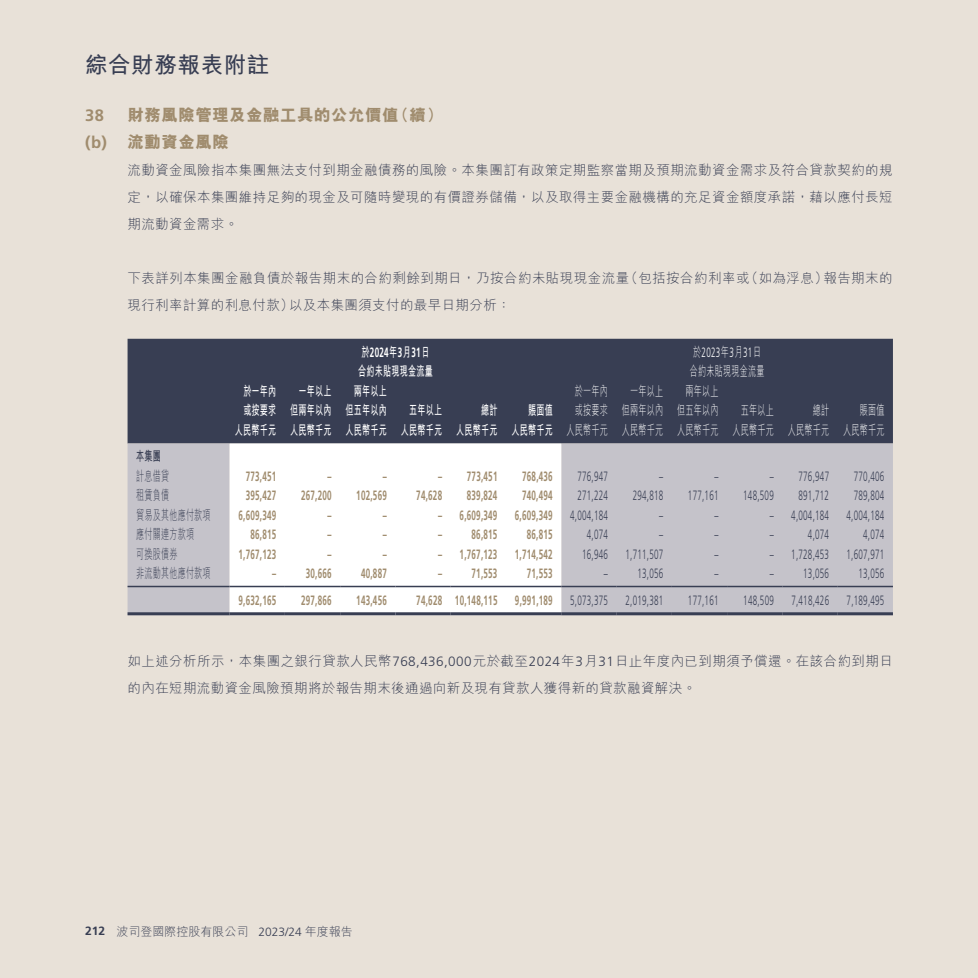
<style>
.page{position:relative;width:978px;height:978px;background:#e8e1d8}
.page>*{position:absolute;margin:0;border:0;box-sizing:border-box;transform-origin:0 0}
.t1{font:700 22.5px "M Hei HK";letter-spacing:.03em;color:#383e53}
.t2{font:800 16.5px/27px "M Hei HK";letter-spacing:.03em;color:#a08c6e}
.t3{font:700 16.5px "Frutiger LT Std";color:#a08c6e}
.t4{font:300 13.5px/27px "M Hei HK";letter-spacing:.03em;color:#383e53}
.t5{font:700 13.5px "Frutiger LT Std";letter-spacing:.03em;color:#a08c6e;scale:.6 1}
.t6{font:300 13.5px "Frutiger LT Std";letter-spacing:.03em;color:#383e53;scale:.6 1}
.t7{font:300 13.5px/19.5px "M Hei HK";letter-spacing:.03em;color:#fff;text-align:right;scale:.6 1}
.t8{font:700 13.5px/19.5px "M Hei HK";letter-spacing:.03em;color:#fff;text-align:right;scale:.6 1}
.t9{font:300 13.5px "M Hei HK";letter-spacing:.03em;color:#383e53;scale:.6 1}
.t10{font:700 13.5px "Frutiger LT Std";letter-spacing:.03em;color:#fff;scale:.6 1}
.t11{font:300 13.5px "Frutiger LT Std";letter-spacing:.03em;color:#fff;scale:.6 1}
.t12{font:700 13.5px "M Hei HK";color:#383e53;scale:.6 1}
.t13{font:300 12px "M Hei HK";color:#383e53}
.s1{font-family:"Frutiger LT Std";font-weight:700}
.s2{font-family:"M Hei HK"}
.s3{font-weight:700}
.s4{font-family:"Frutiger LT Std"}
</style>
<div class="page">
<div style="left:128px;top:339px;width:765px;height:104px;background:#383e53"></div>
<div style="left:128px;top:443px;width:765px;height:169px;background:#c5c3ca"></div>
<div style="left:230px;top:443px;width:331px;height:169px;background:#fff"></div>
<hr style="left:128px;top:586px;width:102px;height:1px;background:#383e53">
<hr style="left:230px;top:586px;width:55px;height:1px;background:#383e53">
<hr style="left:285px;top:586px;width:55px;height:1px;background:#383e53">
<hr style="left:340px;top:586px;width:55px;height:1px;background:#383e53">
<hr style="left:395px;top:586px;width:56px;height:1px;background:#383e53">
<hr style="left:451px;top:586px;width:55px;height:1px;background:#383e53">
<hr style="left:506px;top:586px;width:55px;height:1px;background:#383e53">
<hr style="left:561px;top:586px;width:56px;height:1px;background:#383e53">
<hr style="left:617px;top:586px;width:55px;height:1px;background:#383e53">
<hr style="left:672px;top:586px;width:55px;height:1px;background:#383e53">
<hr style="left:727px;top:586px;width:55px;height:1px;background:#383e53">
<hr style="left:782px;top:586px;width:56px;height:1px;background:#383e53">
<hr style="left:838px;top:586px;width:55px;height:1px;background:#383e53">
<hr style="left:128px;top:612px;width:102px;height:3px;background:#383e53">
<hr style="left:230px;top:612px;width:55px;height:3px;background:#383e53">
<hr style="left:285px;top:612px;width:55px;height:3px;background:#383e53">
<hr style="left:340px;top:612px;width:55px;height:3px;background:#383e53">
<hr style="left:395px;top:612px;width:56px;height:3px;background:#383e53">
<hr style="left:451px;top:612px;width:55px;height:3px;background:#383e53">
<hr style="left:506px;top:612px;width:55px;height:3px;background:#383e53">
<hr style="left:561px;top:612px;width:56px;height:3px;background:#383e53">
<hr style="left:617px;top:612px;width:55px;height:3px;background:#383e53">
<hr style="left:672px;top:612px;width:55px;height:3px;background:#383e53">
<hr style="left:727px;top:612px;width:55px;height:3px;background:#383e53">
<hr style="left:782px;top:612px;width:56px;height:3px;background:#383e53">
<hr style="left:838px;top:612px;width:55px;height:3px;background:#383e53">
<h1 class="t1" style="left:85px;top:49px;width:186px">綜合財務報表附註</h1>
<p class="t3" style="left:85px;top:106px;width:20px">38</p>
<p class="t2" style="left:85px;top:102px;width:359px;text-indent:43px">財務風險管理及金融工具的公允價值（續）<span class="s1">(b)</span> 流動資金風險</p>
<p class="t4" style="left:128px;top:156px;width:767px;text-align:justify">流動資金風險指本集團無法支付到期金融債務的風險。本集團訂有政策定期監察當期及預期流動資金需求及符合貸款契約的規定，以確保本集團維持足夠的現金及可隨時變現的有價證券儲備，以及取得主要金融機構的充足資金額度承諾，藉以應付長短期流動資金需求。</p>
<p class="t4" style="left:128px;top:264px;width:767px">下表詳列本集團金融負債於報告期末的合約剩餘到期日，乃按合約未貼現現金流量（包括按合約利率或（如為浮息）報告期末的現行利率計算的利息付款）以及本集團須支付的最早日期分析：</p>
<p class="t10" style="left:361px;top:344px;width:115px"><span class="s2">於</span>2024<span class="s2">年</span>3<span class="s2">月</span>31<span class="s2">日</span></p>
<p class="t11" style="left:693px;top:344px;width:115px"><span class="s2">於</span>2023<span class="s2">年</span>3<span class="s2">月</span>31<span class="s2">日</span></p>
<p class="t8" style="left:358px;top:360px;width:126px">合約未貼現現金流量</p>
<p class="t7" style="left:690px;top:361px;width:126px">合約未貼現現金流量</p>
<p class="t8" style="left:243px;top:380px;width:57px;text-align:left">於一年內或按要求</p>
<p class="t8" style="left:290px;top:380px;width:71px">一年以上但兩年以內</p>
<p class="t8" style="left:346px;top:380px;width:71px">兩年以上但五年以內</p>
<p class="t7" style="left:575px;top:381px;width:57px;text-align:left">於一年內或按要求</p>
<p class="t7" style="left:622px;top:381px;width:71px">一年以上但兩年以內</p>
<p class="t7" style="left:677px;top:381px;width:71px">兩年以上但五年以內</p>
<p class="t7" style="left:741px;top:400px;width:57px">五年以上</p>
<p class="t7" style="left:813px;top:400px;width:29px">總計</p>
<p class="t8" style="left:409px;top:399px;width:57px">五年以上</p>
<p class="t8" style="left:481px;top:399px;width:29px">總計</p>
<p class="t8" style="left:528px;top:399px;width:43px">賬面值</p>
<p class="t7" style="left:235px;top:400px;width:1084px">賬面值<br><span class="s3">人民幣千元 人民幣千元 人民幣千元 人民幣千元 人民幣千元 人民幣千元</span> 人民幣千元 人民幣千元 人民幣千元 人民幣千元 人民幣千元 人民幣千元</p>
<p class="t12" style="left:136px;top:446px;width:43px">本集團</p>
<p class="t9" style="left:136px;top:469px;width:57px">計息借貸</p>
<p class="t5" style="left:246px;top:468px;width:53px">773,451</p>
<p class="t5" style="left:328px;top:468px;width:8px">–</p>
<p class="t5" style="left:383px;top:468px;width:8px">–</p>
<p class="t5" style="left:438px;top:468px;width:100px">– 773,451</p>
<p class="t5" style="left:522px;top:468px;width:53px">768,436</p>
<p class="t6" style="left:577px;top:468px;width:53px">776,947</p>
<p class="t6" style="left:659px;top:468px;width:8px">–</p>
<p class="t6" style="left:715px;top:468px;width:8px">–</p>
<p class="t6" style="left:770px;top:468px;width:100px">– 776,947</p>
<p class="t6" style="left:854px;top:468px;width:53px">770,406</p>
<p class="t9" style="left:136px;top:488px;width:57px">租賃負債</p>
<p class="t5" style="left:246px;top:488px;width:53px">395,427</p>
<p class="t5" style="left:301px;top:488px;width:53px">267,200</p>
<p class="t5" style="left:356px;top:488px;width:53px">102,569</p>
<p class="t5" style="left:416px;top:488px;width:45px">74,628</p>
<p class="t5" style="left:467px;top:488px;width:53px">839,824</p>
<p class="t5" style="left:522px;top:488px;width:53px">740,494</p>
<p class="t6" style="left:577px;top:488px;width:53px">271,224</p>
<p class="t6" style="left:633px;top:488px;width:53px">294,818</p>
<p class="t6" style="left:688px;top:488px;width:53px">177,161</p>
<p class="t6" style="left:743px;top:488px;width:53px">148,509</p>
<p class="t6" style="left:798px;top:488px;width:53px">891,712</p>
<p class="t6" style="left:854px;top:488px;width:53px">789,804</p>
<p class="t9" style="left:136px;top:508px;width:126px">貿易及其他應付款項</p>
<p class="t5" style="left:239px;top:507px;width:65px">6,609,349</p>
<p class="t5" style="left:328px;top:507px;width:8px">–</p>
<p class="t5" style="left:383px;top:507px;width:8px">–</p>
<p class="t5" style="left:438px;top:507px;width:100px">– 6,609,349</p>
<p class="t5" style="left:515px;top:507px;width:65px">6,609,349</p>
<p class="t6" style="left:570px;top:507px;width:65px">4,004,184</p>
<p class="t6" style="left:659px;top:507px;width:8px">–</p>
<p class="t6" style="left:715px;top:507px;width:8px">–</p>
<p class="t6" style="left:770px;top:507px;width:100px">– 4,004,184</p>
<p class="t6" style="left:847px;top:507px;width:65px">4,004,184</p>
<p class="t9" style="left:136px;top:527px;width:98px">應付關連方款項</p>
<p class="t5" style="left:250px;top:527px;width:45px">86,815</p>
<p class="t5" style="left:328px;top:527px;width:8px">–</p>
<p class="t5" style="left:383px;top:527px;width:8px">–</p>
<p class="t5" style="left:438px;top:527px;width:100px">– 86,815</p>
<p class="t5" style="left:527px;top:527px;width:45px">86,815</p>
<p class="t6" style="left:587px;top:527px;width:37px">4,074</p>
<p class="t6" style="left:659px;top:527px;width:8px">–</p>
<p class="t6" style="left:714px;top:527px;width:8px">–</p>
<p class="t6" style="left:770px;top:527px;width:8px">–</p>
<p class="t6" style="left:808px;top:527px;width:37px">4,074</p>
<p class="t6" style="left:863px;top:527px;width:37px">4,074</p>
<p class="t9" style="left:136px;top:547px;width:71px">可換股債券</p>
<p class="t5" style="left:239px;top:546px;width:65px">1,767,123</p>
<p class="t5" style="left:328px;top:546px;width:8px">–</p>
<p class="t5" style="left:383px;top:546px;width:8px">–</p>
<p class="t5" style="left:438px;top:546px;width:100px">– 1,767,123</p>
<p class="t5" style="left:515px;top:546px;width:65px">1,714,542</p>
<p class="t6" style="left:582px;top:546px;width:45px">16,946</p>
<p class="t6" style="left:625px;top:546px;width:65px">1,711,507</p>
<p class="t6" style="left:715px;top:546px;width:8px">–</p>
<p class="t6" style="left:770px;top:546px;width:100px">– 1,728,453</p>
<p class="t6" style="left:847px;top:546px;width:65px">1,607,971</p>
<p class="t9" style="left:136px;top:566px;width:126px">非流動其他應付款項</p>
<p class="t5" style="left:272px;top:566px;width:100px">– 30,666</p>
<p class="t5" style="left:361px;top:566px;width:45px">40,887</p>
<p class="t5" style="left:438px;top:566px;width:100px">– 71,553</p>
<p class="t5" style="left:527px;top:566px;width:45px">71,553</p>
<p class="t6" style="left:604px;top:566px;width:100px">– 13,056</p>
<p class="t6" style="left:714px;top:566px;width:8px">–</p>
<p class="t6" style="left:770px;top:566px;width:100px">– 13,056</p>
<p class="t6" style="left:858px;top:566px;width:45px">13,056</p>
<p class="t5" style="left:239px;top:592px;width:65px">9,632,165</p>
<p class="t5" style="left:301px;top:592px;width:53px">297,866</p>
<p class="t5" style="left:356px;top:592px;width:53px">143,456</p>
<p class="t5" style="left:416px;top:592px;width:137px">74,628 10,148,115</p>
<p class="t5" style="left:515px;top:592px;width:65px">9,991,189</p>
<p class="t6" style="left:570px;top:593px;width:65px">5,073,375</p>
<p class="t6" style="left:625px;top:593px;width:65px">2,019,381</p>
<p class="t6" style="left:688px;top:593px;width:53px">177,161</p>
<p class="t6" style="left:743px;top:593px;width:53px">148,509</p>
<p class="t6" style="left:791px;top:593px;width:65px">7,418,426</p>
<p class="t6" style="left:847px;top:593px;width:65px">7,189,495</p>
<p class="t4" style="left:128px;top:647px;width:767px">如上述分析所示，本集團之銀行貸款人民幣<span class="s4">768,436,000</span>元於截至<span class="s4">2024</span>年<span class="s4">3</span>月<span class="s4">31</span>日止年度內已到期須予償還。在該合約到期日的內在短期流動資金風險預期將於報告期末後通過向新及現有貸款人獲得新的貸款融資解決。</p>
<p class="t13" style="left:85px;top:925px;width:269px"><span class="s1">212</span> 波司登國際控股有限公司 <span class="s4">2023/24</span> 年度報告</p>
</div>
